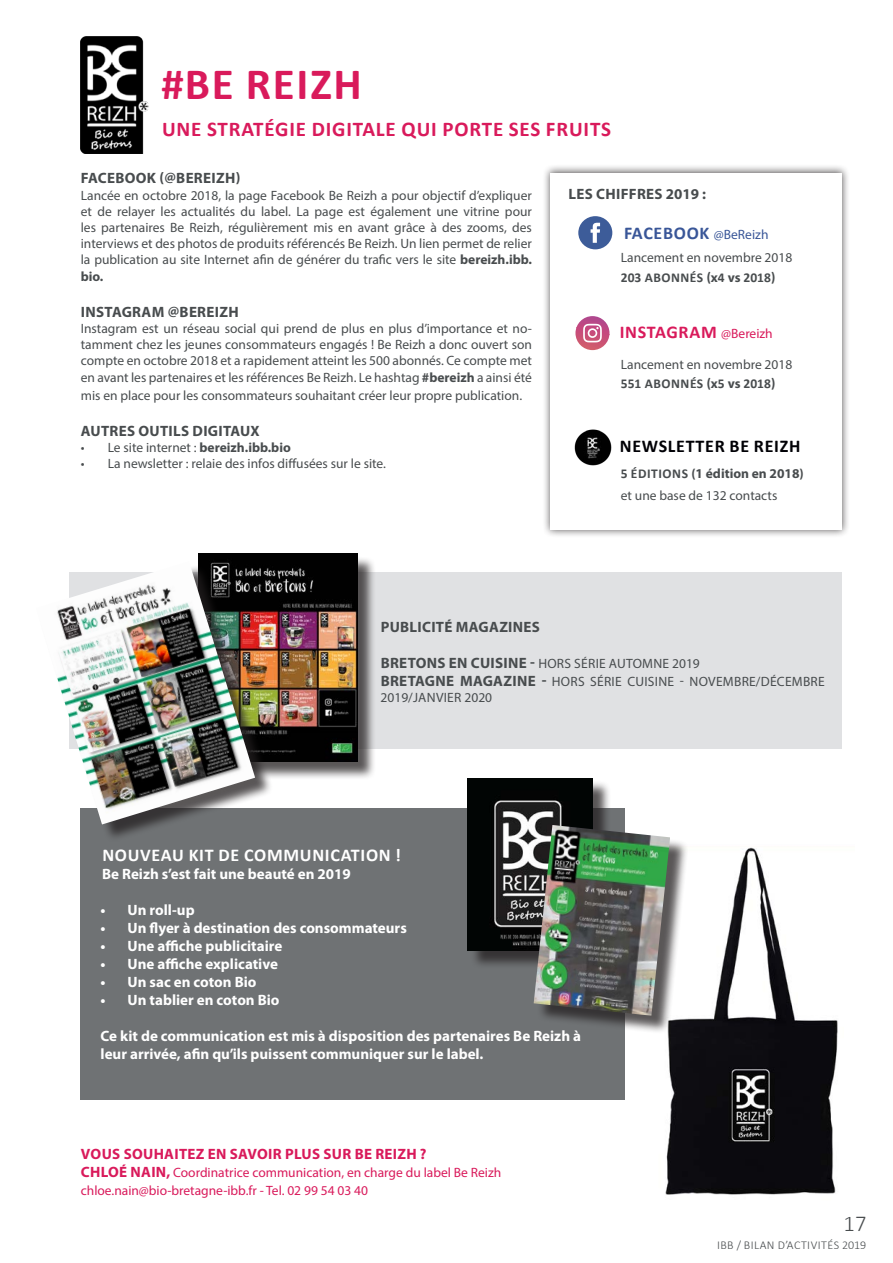
<style>
.page{position:relative;width:893px;height:1263px;background:#fff}
.page>*{position:absolute;margin:0;border:0;box-sizing:border-box;transform-origin:0 0}
.t1{font:700 45px "Calibri";letter-spacing:.04em;color:#d91a5b}
.t2{font:300 22.5px "Calibri";color:#484c4e}
.t3{font:700 21px "Calibri";letter-spacing:.04em;color:#d91a5b}
.t4{font:700 18px "Calibri";letter-spacing:.04em;color:#fff}
.t5{font:700 18px "Calibri";letter-spacing:.04em;color:#d91a5b}
.t6{font:700 18px "Calibri";letter-spacing:.04em;color:#000005}
.t7{font:700 18px "Calibri";letter-spacing:.04em;color:#395698}
.t8{font:700 15px "Myriad Pro";color:#fff}
.t9{font:700 15px "Myriad Pro";letter-spacing:.02em;color:#484c4e}
.t10{font:700 15px "Myriad Pro";letter-spacing:.02em;color:#d91a5b}
.t11{font:13.5px/16.2px "Myriad Pro";color:#484c4e;text-align:justify}
.t12{font:13.5px/16.2px "Myriad Pro";letter-spacing:.02em;color:#484c4e}
.t13{font:13.5px "Myriad Pro";color:#d91a5b}
.t14{font:700 13.5px "Calibri";letter-spacing:.03em;color:#484c4e}
.t15{font:700 13.5px "Myriad Pro";color:#484c4e}
.t16{font:300 12px "Calibri";letter-spacing:.04em;color:#484c4e}
.s1{font-weight:700}
.s2{font-family:"Myriad Pro";font-weight:400;font-size:13.5px}
.s3{font-family:"Myriad Pro"}
.s4{font-family:"Calibri"}
.s5{font-weight:700;font-size:15px}
</style>
<div class="page">
<img style="left:665px;top:847px;width:173px;height:348px">
<div style="left:69px;top:572px;width:772px;height:177px;background:#e0e1e3"></div>
<div style="left:81px;top:808px;width:544px;height:291px;background:#6f7274"></div>
<div style="left:201px;top:556px;width:176px;height:224px;background:#231f20;opacity:.75"></div>
<img style="left:199px;top:554px;width:159px;height:207px">
<div style="left:39px;top:565px;width:234px;height:277px;background:#231f20;opacity:.75"></div>
<img style="left:39px;top:561px;width:216px;height:263px">
<img style="left:81px;top:36px;width:68px;height:117px">
<div style="left:542px;top:164px;width:308px;height:373px;background:#231f20;opacity:.75"></div>
<div style="left:550px;top:173px;width:292px;height:356px;background:#fff"></div>
<svg style="left:575px;top:316px;width:34px;height:34px"></svg>
<svg style="left:583px;top:324px;width:19px;height:18px"></svg>
<div style="left:578px;top:216px;width:34px;height:33px;background:#3d5c99;border-radius:50%"></div>
<svg style="left:591px;top:223px;width:9px;height:20px"></svg>
<img style="left:574px;top:429px;width:38px;height:37px">
<div style="left:470px;top:780px;width:141px;height:189px;background:#231f20;opacity:.75"></div>
<img style="left:468px;top:778px;width:125px;height:173px">
<div style="left:536px;top:828px;width:152px;height:206px;background:#231f20;opacity:.75"></div>
<img style="left:534px;top:825px;width:136px;height:191px">
<p class="t1" style="left:162px;top:52px;width:202px">#BE REIZH</p>
<p class="t3" style="left:162px;top:114px;width:451px">UNE STRATÉGIE DIGITALE QUI PORTE SES FRUITS</p>
<p class="t9" style="left:81px;top:170px;width:161px">FACEBOOK (@BEREIZH)</p>
<p class="t11" style="left:81px;top:187px;width:453px">Lancée en octobre 2018, la page Facebook Be Reizh a pour objectif d’expliquer et de relayer les actualités du label. La page est également une vitrine pour les partenaires Be Reizh, régulièrement mis en avant grâce à des zooms, des interviews et des photos de produits référencés Be Reizh. Un lien permet de relier la publication au site Internet afin de générer du trafic vers le site <span class="s1">bereizh.ibb. bio.</span></p>
<p class="t9" style="left:81px;top:303px;width:159px">INSTAGRAM @BEREIZH</p>
<p class="t11" style="left:81px;top:320px;width:453px">Instagram est un réseau social qui prend de plus en plus d’importance et no&shy;tamment chez les jeunes consommateurs engagés ! Be Reizh a donc ouvert son compte en octobre 2018 et a rapidement atteint les 500 abonnés. Ce compte met en avant les partenaires et les références Be Reizh. Le hashtag <span class="s1">#bereizh</span> a ainsi été</p>
<p class="t11" style="left:81px;top:387px;width:443px">mis en place pour les consommateurs souhaitant créer leur propre publication.</p>
<p class="t9" style="left:81px;top:422px;width:180px">AUTRES OUTILS DIGITAUX</p>
<p class="t11" style="left:81px;top:439px;width:212px">• Le site internet : <span class="s1">bereizh.ibb.bio</span></p>
<p class="t11" style="left:81px;top:455px;width:307px">• La newsletter : relaie des infos diffusées sur le site.</p>
<p class="t9" style="left:568px;top:185px;width:139px">LES CHIFFRES 2019 :</p>
<p class="t7" style="left:624px;top:220px;width:146px">FACEBOOK <span class="s2">@BeReizh</span></p>
<p class="t11" style="left:621px;top:250px;width:173px">Lancement en novembre 2018</p>
<p class="t14" style="left:621px;top:268px;width:156px">203 ABONNÉS (<span class="s3">x</span>4 <span class="s3">vs</span> 2018)</p>
<p class="t5" style="left:620px;top:320px;width:155px">INSTAGRAM <span class="s2">@Bereizh</span></p>
<p class="t11" style="left:621px;top:356px;width:173px">Lancement en novembre 2018</p>
<p class="t14" style="left:621px;top:374px;width:156px">551 ABONNÉS (<span class="s3">x</span>5 <span class="s3">vs</span> 2018)</p>
<p class="t6" style="left:620px;top:433px;width:182px">NEWSLETTER BE REIZH</p>
<p class="t15" style="left:621px;top:466px;width:184px"><span class="s4">5 ÉDITIONS</span> (1 édition en 2018)</p>
<p class="t11" style="left:621px;top:487px;width:158px">et une base de 132 contacts</p>
<p class="t9" style="left:381px;top:619px;width:161px">PUBLICITÉ MAGAZINES</p>
<p class="t12" style="left:381px;top:655px;width:321px"><span class="s5">BRETONS EN CUISINE -</span> HORS SÉRIE AUTOMNE 2019</p>
<p class="t12" style="left:381px;top:673px;width:446px"><span class="s5">BRETAGNE MAGAZINE -</span> HORS SÉRIE CUISINE - NOVEMBRE/DÉCEMBRE<br>2019/JANVIER 2020</p>
<p class="t4" style="left:102px;top:842px;width:300px">NOUVEAU KIT DE COMMUNICATION !</p>
<p class="t8" style="left:102px;top:866px;width:250px">Be Reizh s’est fait une beauté en 2019</p>
<p class="t8" style="left:101px;top:902px;width:96px">• Un roll-up</p>
<p class="t8" style="left:101px;top:920px;width:308px">• Un flyer à destination des consommateurs</p>
<p class="t8" style="left:101px;top:938px;width:183px">• Une affiche publicitaire</p>
<p class="t8" style="left:101px;top:956px;width:179px">• Une affiche explicative</p>
<p class="t8" style="left:101px;top:974px;width:158px">• Un sac en coton Bio</p>
<p class="t8" style="left:101px;top:992px;width:181px">• Un tablier en coton Bio</p>
<p class="t8" style="left:101px;top:1028px;width:482px">Ce kit de communication est mis à disposition des partenaires Be Reizh à</p>
<p class="t8" style="left:101px;top:1046px;width:384px">leur arrivée, afin qu’ils puissent communiquer sur le label.</p>
<p class="t10" style="left:81px;top:1145px;width:347px">VOUS SOUHAITEZ EN SAVOIR PLUS SUR BE REIZH ?</p>
<p class="t13" style="left:81px;top:1164px;width:422px"><span class="s5">CHLOÉ NAIN,</span> Coordinatrice communication, en charge du label Be Reizh</p>
<p class="t13" style="left:81px;top:1182px;width:289px">chloe.nain@bio-bretagne-ibb.fr - Tel. 02 99 54 03 40</p>
<h2 class="t2" style="left:844px;top:1210px;width:24px">17</h2>
<p class="t16" style="left:717px;top:1237px;width:151px">IBB / BILAN D’ACTIVITÉS 2019</p>
</div>
